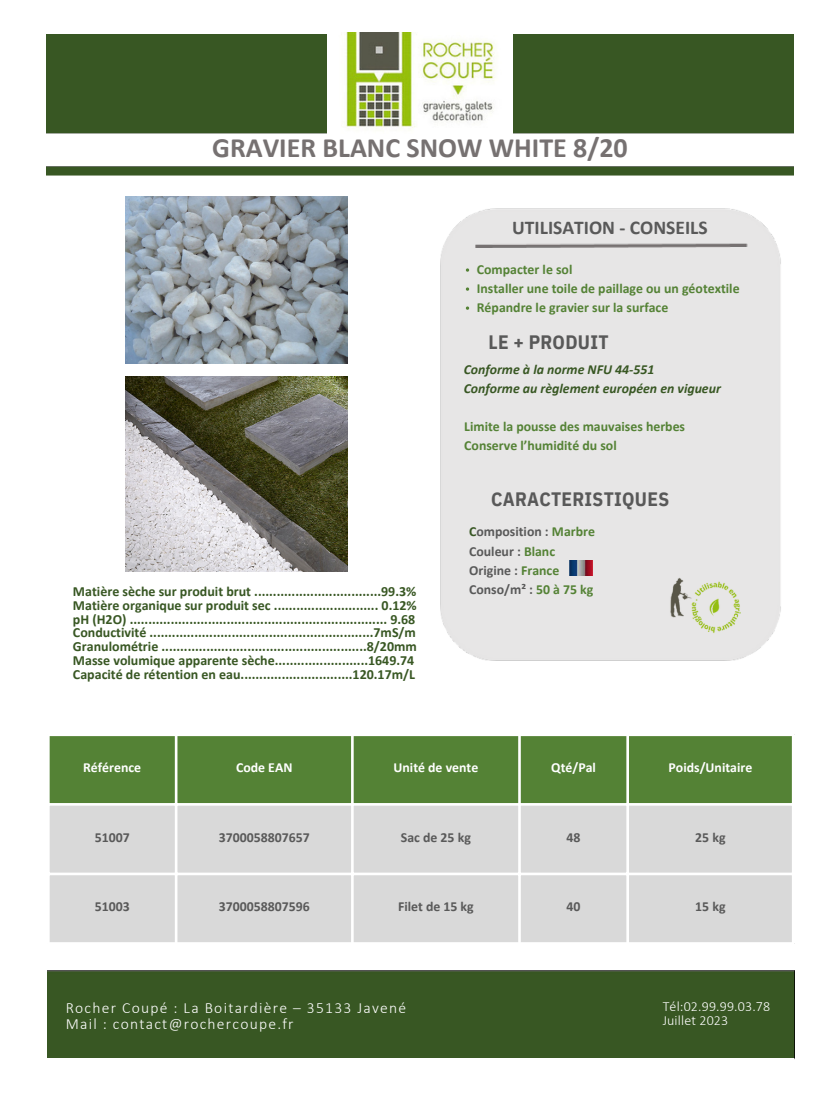
<style>
.page{position:relative;width:840px;height:1120px;background:#fff}
.page>*{position:absolute;margin:0;border:0;box-sizing:border-box;transform-origin:0 0}
.t1{font:700 28px "Calibri";color:#767171}
.t2{font:700 19.51px "Calibri";color:#595959}
.t3{font:700 19.43px "IBM Plex Sans Cond";letter-spacing:.015em;color:#595959}
.t4{font:300 15.58px/15.8px "Calibri";letter-spacing:.08em;color:#fff}
.t5{font:700 14px/13.8px "Calibri";color:#385723}
.t6{font:300 14px/13.8px "Calibri";letter-spacing:.01em;color:#fff}
.t7{font:700 13.83px "Calibri";color:#548235}
.t8{font:700 13.83px "Calibri";color:#595959}
.t9{font:italic 700 13.83px "Calibri";color:#385723}
.t10{font:700 13.83px "Calibri";color:#fff}
.s1{color:#385723}
.s2{color:#548235}
</style>
<div class="page">
<div style="left:46px;top:34px;width:748px;height:100px;background:#385723"></div>
<div style="left:47px;top:970px;width:748px;height:89px;background:#385723"></div>
<img style="left:328px;top:32px;width:184px;height:102px">
<img style="left:46px;top:167px;width:748px;height:9px">
<div style="left:441px;top:209px;width:340px;height:452px;background:#e7e6e6"></div>
<img style="left:475px;top:244px;width:273px;height:4px">
<img style="left:569px;top:560px;width:24px;height:15px">
<img style="left:662px;top:570px;width:94px;height:76px">
<img style="left:125px;top:196px;width:223px;height:167px">
<img style="left:125px;top:377px;width:223px;height:194px">
<div style="left:50px;top:736px;width:742px;height:67px;background:#548235"></div>
<div style="left:50px;top:805px;width:742px;height:137px;background:#d9d9d9"></div>
<hr style="left:175px;top:736px;width:2px;height:206px;background:#fff">
<hr style="left:351px;top:736px;width:3px;height:206px;background:#fff">
<hr style="left:518px;top:736px;width:3px;height:206px;background:#fff">
<hr style="left:626px;top:736px;width:3px;height:206px;background:#fff">
<hr style="left:47px;top:872px;width:748px;height:3px;background:#fff">
<svg style="left:466px;top:268px;width:3px;height:4px"></svg>
<svg style="left:466px;top:287px;width:3px;height:4px"></svg>
<svg style="left:466px;top:306px;width:3px;height:4px"></svg>
<p class="t1" style="left:212px;top:136px;width:417px">GRAVIER BLANC SNOW WHITE 8/20</p>
<p class="t2" style="left:512px;top:219px;width:197px">UTILISATION - CONSEILS</p>
<p class="t7" style="left:477px;top:263px;width:97px">Compacter le sol</p>
<p class="t7" style="left:477px;top:282px;width:264px">Installer une toile de paillage ou un géotextile</p>
<p class="t7" style="left:477px;top:301px;width:193px">Répandre le gravier sur la surface</p>
<p class="t3" style="left:489px;top:329px;width:121px">LE + PRODUIT</p>
<p class="t9" style="left:464px;top:364px;width:192px">Conforme à la norme NFU 44-551</p>
<p class="t9" style="left:464px;top:383px;width:259px">Conforme au règlement européen en vigueur</p>
<p class="t5" style="left:73px;top:585px;width:345px">Matière sèche sur produit brut ..................................99.3%<br>Matière organique sur produit sec ............................ 0.12%</p>
<p class="t5" style="left:73px;top:613px;width:345px">pH (H2O) ..................................................................... 9.68<br>Conductivité ............................................................7mS/m Granulométrie .......................................................8/20mm Masse volumique apparente sèche.........................1649.74<br>Capacité de rétention en eau..............................120.17m/L</p>
<p class="t7" style="left:464px;top:420px;width:222px">Limite la pousse des mauvaises herbes</p>
<p class="t7" style="left:464px;top:439px;width:154px">Conserve l’humidité du sol</p>
<p class="t3" style="left:491px;top:486px;width:180px">CARACTERISTIQUES</p>
<p class="t8" style="left:469px;top:526px;width:127px"><span class="s1">C</span>omposition : <span class="s2">Marbre</span></p>
<p class="t8" style="left:469px;top:545px;width:88px">Couleur : <span class="s2">Blanc</span></p>
<p class="t8" style="left:469px;top:564px;width:92px">Origine : <span class="s2">France</span></p>
<p class="t8" style="left:469px;top:583px;width:126px">Conso/m² : <span class="s2">50 à 75 kg</span></p>
<p class="t10" style="left:83px;top:762px;width:60px">Référence</p>
<p class="t10" style="left:236px;top:762px;width:58px">Code EAN</p>
<p class="t10" style="left:394px;top:762px;width:86px">Unité de vente</p>
<p class="t10" style="left:551px;top:762px;width:46px">Qté/Pal</p>
<p class="t10" style="left:669px;top:762px;width:85px">Poids/Unitaire</p>
<p class="t8" style="left:95px;top:831px;width:36px">51007</p>
<p class="t8" style="left:219px;top:831px;width:92px">3700058807657</p>
<p class="t8" style="left:401px;top:831px;width:72px">Sac de 25 kg</p>
<p class="t8" style="left:567px;top:831px;width:15px">48</p>
<p class="t8" style="left:695px;top:831px;width:32px">25 kg</p>
<p class="t8" style="left:95px;top:901px;width:36px">51003</p>
<p class="t8" style="left:219px;top:901px;width:92px">3700058807596</p>
<p class="t8" style="left:398px;top:901px;width:77px">Filet de 15 kg</p>
<p class="t8" style="left:567px;top:901px;width:15px">40</p>
<p class="t8" style="left:695px;top:901px;width:32px">15 kg</p>
<p class="t4" style="left:66px;top:1001px;width:342px">Rocher Coupé : La Boitardière – 35133 Javené<br>Mail : contact@rochercoupe.fr</p>
<p class="t6" style="left:663px;top:1000px;width:109px">Tél:02.99.99.03.78<br>Juillet 2023</p>
</div>
